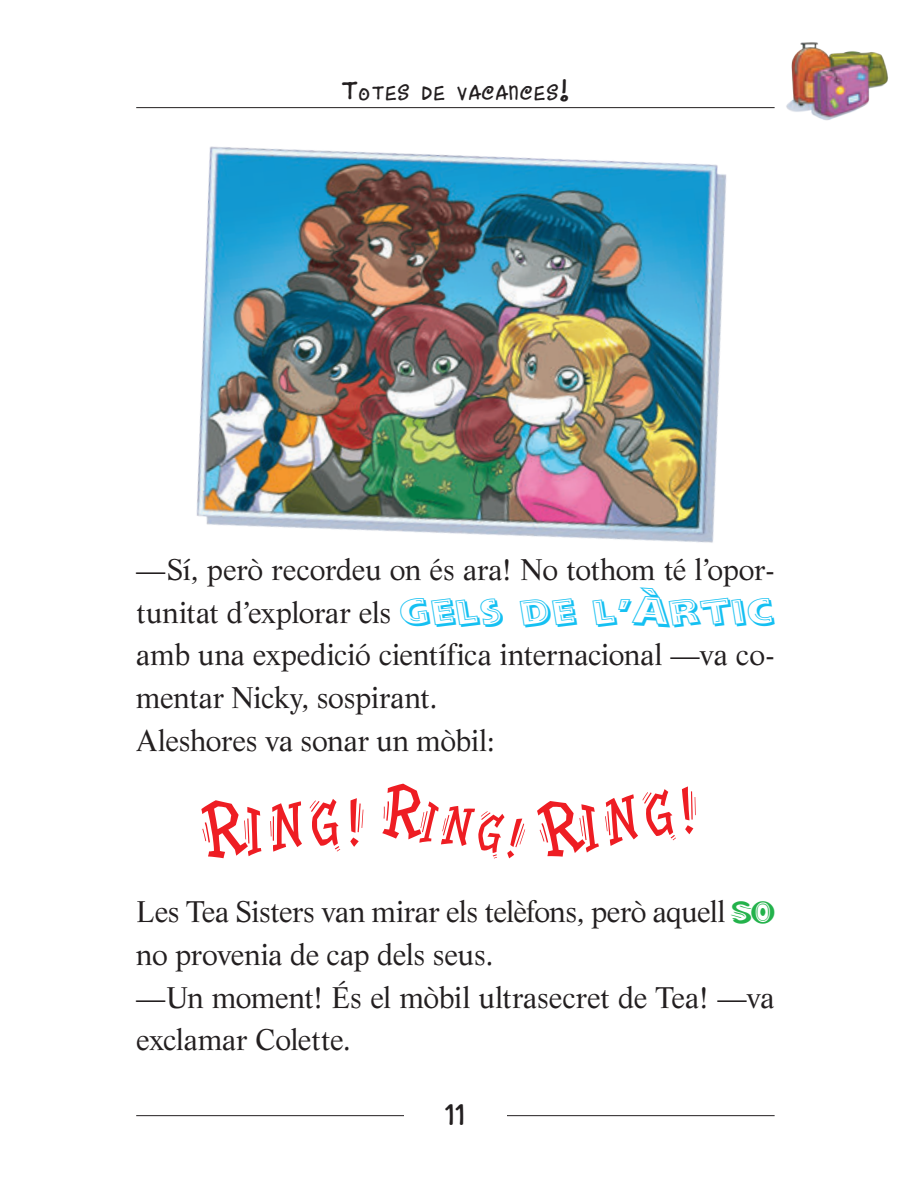
<style>
.page{position:relative;width:908px;height:1187px;background:#fff}
.page>*{position:absolute;margin:0;border:0;box-sizing:border-box;transform-origin:0 0}
.t1{font:68.85px "Tremor ITC";color:#ee1d23}
.t2{font:67.5px "Tremor ITC";color:#ee1d23}
.t3{font:59.18px "Tremor ITC";color:#ee1d23}
.t4{font:45px "Dance Party";color:#231f20}
.t5{font:30.38px "Dance Party";letter-spacing:.055em;color:#231f20}
.t6{font:29.25px/42.8px "Life";letter-spacing:-.01em;color:#231f20}
.s1{font-size:40.5px}
.s2{font-family:"Alphabet Soup BT Tilt";font-size:35.55px;color:#15c0f2}
.s3{font-family:"Alphabet Soup BT Tilt";font-size:39.6px;color:#15c0f2}
.s4{font-size:85.5px}
.s5{font-size:83.25px}
.s6{font-family:"Masai";font-size:45px;color:#23b24b}
</style>
<div class="page">
<img style="left:136px;top:108px;width:635px;height:435px">
<hr style="left:136px;top:1115px;width:638px;height:1px;background:#231f20">
<div style="left:404px;top:1083px;width:102px;height:64px;background:#fff"></div>
<hr style="left:136px;top:107px;width:638px;height:1px;background:#231f20">
<img style="left:771px;top:42px;width:117px;height:79px">
<p class="t5" style="left:342px;top:76px;width:228px"><span class="s1">T</span>oTes de vacances<span class="s1">!</span></p>
<p class="t6" style="left:136px;top:548px;width:639px">—Sí, però recordeu on és ara! No tothom té l’opor&shy;tunitat d’explorar els <span class="s2">GELS DE L’</span><span class="s3">À</span><span class="s2">RTIC </span>amb una expedició científica internacional —va co&shy;mentar Nicky, sospirant.<br>Aleshores va sonar un mòbil:</p>
<h1 class="t1" style="left:198px;top:796px;width:163px;rotate:-6deg"><span class="s4">R</span>ING!</h1>
<h2 class="t2" style="left:533px;top:798px;width:160px;rotate:-11deg"><span class="s5">R</span>ING!</h2>
<h3 class="t3" style="left:426px;top:787px;width:105px;rotate:9deg">ING!</h3>
<p class="t6" style="left:136px;top:890px;width:639px">Les Tea Sisters van mirar els telèfons, però aquell <span class="s6">so </span>no provenia de cap dels seus.<br>—Un moment! És el mòbil ultrasecret de Tea! —va exclamar Colette.</p>
<h3 class="t4" style="left:445px;top:1090px;width:21px">11</h3>
</div>
